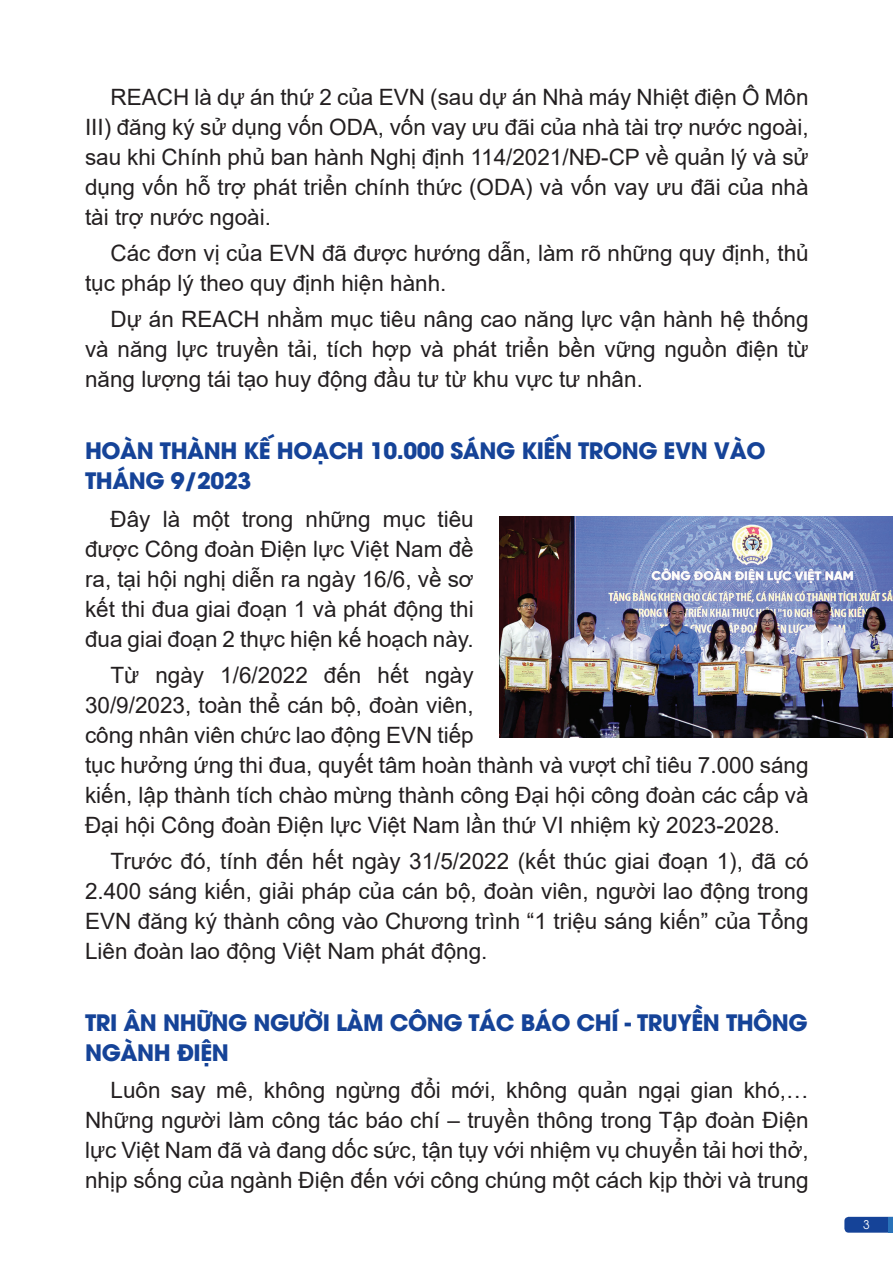
<style>
.page{position:relative;width:893px;height:1263px;background:#fff}
.page>*{position:absolute;margin:0;border:0;box-sizing:border-box;transform-origin:0 0}
.t1{font:22.5px/30px "Arial";color:#231f20;text-align:justify}
.t2{font:700 22.5px/30px "UTM Avo";letter-spacing:-.02em;color:#154398}
.t3{font:12px "UTM Avo";color:#fff}
</style>
<div class="page">
<svg style="left:844px;top:1217px;width:45px;height:16px"></svg>
<hr style="left:889px;top:1217px;width:4px;height:16px;background:#2972b9">
<img style="left:499px;top:516px;width:394px;height:222px">
<p class="t1" style="left:85px;top:82px;width:725px;text-indent:26px">REACH là dự án thứ 2 của EVN (sau dự án Nhà máy Nhiệt điện Ô Môn III) đăng ký sử dụng vốn ODA, vốn vay ưu đãi của nhà tài trợ nước ngoài, sau khi Chính phủ ban hành Nghị định 114/2021/NĐ-CP về quản lý và sử dụng vốn hỗ trợ phát triển chính thức (ODA) và vốn vay ưu đãi của nhà tài trợ nước ngoài.</p>
<p class="t1" style="left:85px;top:238px;width:725px;text-indent:26px">Các đơn vị của EVN đã được hướng dẫn, làm rõ những quy định, thủ tục pháp lý theo quy định hiện hành.</p>
<p class="t1" style="left:85px;top:304px;width:725px;text-indent:26px">Dự án REACH nhằm mục tiêu nâng cao năng lực vận hành hệ thống và năng lực truyền tải, tích hợp và phát triển bền vững nguồn điện từ năng lượng tái tạo huy động đầu tư từ khu vực tư nhân.</p>
<p class="t2" style="left:85px;top:433px;width:682px">HOÀN THÀNH KẾ HOẠCH 10.000 SÁNG KIẾN TRONG EVN VÀO<br>THÁNG 9/2023</p>
<p class="t1" style="left:85px;top:503px;width:390px;text-indent:26px">Đây là một trong những mục tiêu được Công đoàn Điện lực Việt Nam đề ra, tại hội nghị diễn ra ngày 16/6, về sơ kết thi đua giai đoạn 1 và phát động thi đua giai đoạn 2 thực hiện kế hoạch này.</p>
<p class="t1" style="left:85px;top:660px;width:725px;text-align:left;text-indent:26px">Từ ngày 1/6/2022 đến hết ngày<br>30/9/2023, toàn thể cán bộ, đoàn viên,<br>công nhân viên chức lao động EVN tiếp<br>tục hưởng ứng thi đua, quyết tâm hoàn thành và vượt chỉ tiêu 7.000 sáng kiến, lập thành tích chào mừng thành công Đại hội công đoàn các cấp và Đại hội Công đoàn Điện lực Việt Nam lần thứ VI nhiệm kỳ 2023-2028.</p>
<p class="t1" style="left:85px;top:846px;width:725px;text-indent:26px">Trước đó, tính đến hết ngày 31/5/2022 (kết thúc giai đoạn 1), đã có 2.400 sáng kiến, giải pháp của cán bộ, đoàn viên, người lao động trong EVN đăng ký thành công vào Chương trình “1 triệu sáng kiến” của Tổng Liên đoàn lao động Việt Nam phát động.</p>
<p class="t2" style="left:85px;top:1005px;width:201px">TRI ÂN NHỮNG NGƯỜI</p>
<p class="t2" style="left:336px;top:1005px;width:16px">LÀM</p>
<p class="t2" style="left:390px;top:1005px;width:273px">CÔNG TÁC BÁO CHÍ - TRUYỀ</p>
<p class="t2" style="left:703px;top:1005px;width:105px">N THÔNG</p>
<p class="t2" style="left:85px;top:1035px;width:145px">NGÀNH ĐIỆN</p>
<p class="t1" style="left:85px;top:1075px;width:725px;text-indent:26px">Luôn say mê, không ngừng đổi mới, không quản ngại gian khó,… Những người làm công tác báo chí – truyền thông trong Tập đoàn Điện lực Việt Nam đã và đang dốc sức, tận tụy với nhiệm vụ chuyển tải hơi thở, nhịp sống của ngành Điện đến với công chúng một cách kịp thời và trung</p>
<p class="t3" style="left:863px;top:1215px;width:8px">3</p>
</div>
